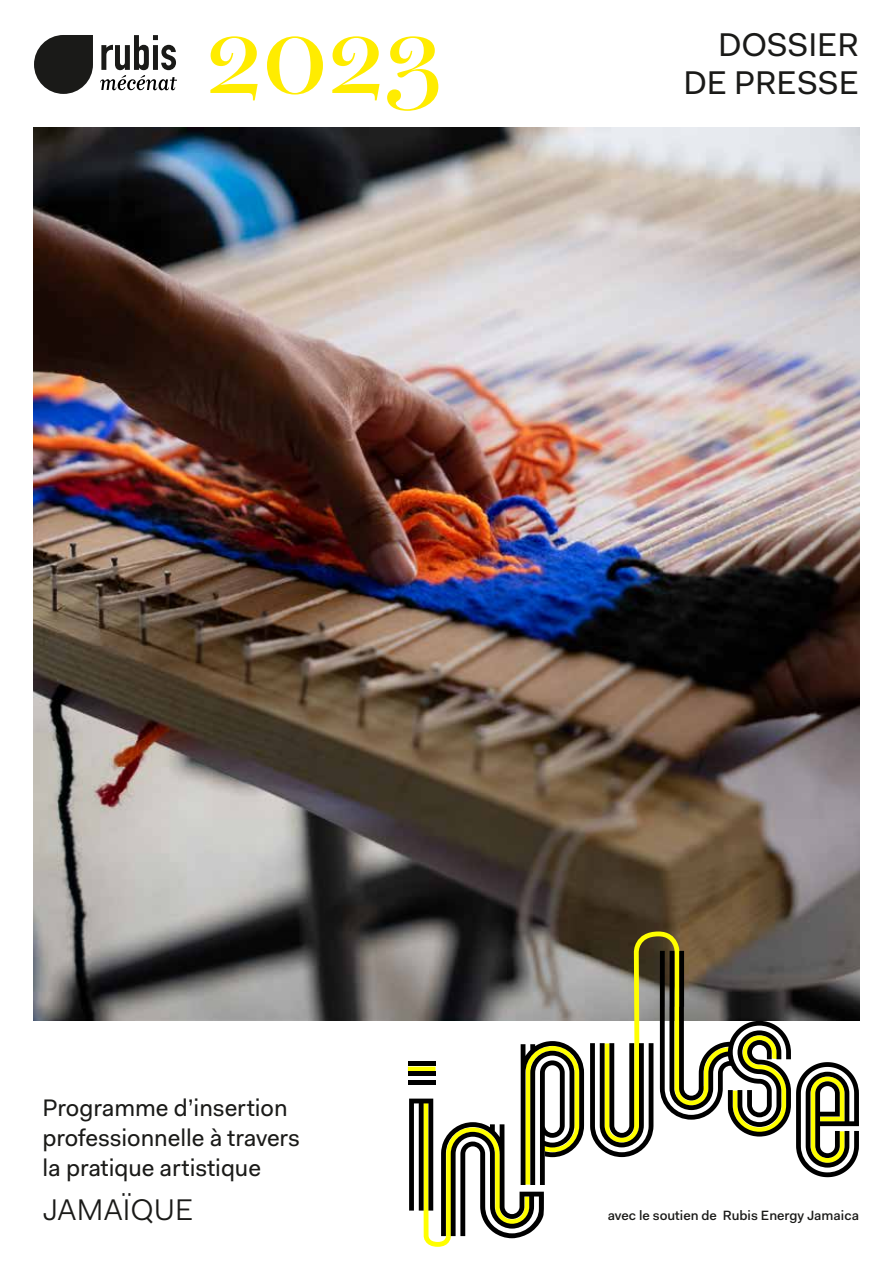
<style>
.page{position:relative;width:893px;height:1263px;background:#fff}
.page>*{position:absolute;margin:0;border:0;box-sizing:border-box;transform-origin:0 0}
.t1{font:105px "Harriet Display";color:#ffec00}
.t2{font:33px/37.5px "Fakt Pro";color:#1a1a18;text-align:right}
.t3{font:30px "Fakt Pro Blond";letter-spacing:.01em;color:#1a1a18}
.t4{font:24px/30px "Fakt Pro";color:#1a1a18}
.t5{font:500 13.5px "Fakt Pro";color:#1a1a18}
</style>
<div class="page">
<img style="left:33px;top:128px;width:826px;height:892px">
<hr style="left:408px;top:1067px;width:27px;height:4px;background:#ff0">
<svg style="left:590px;top:929px;width:269px;height:249px"></svg>
<div style="left:408px;top:1080px;width:27px;height:5px;background:#000"></div>
<div style="left:408px;top:1061px;width:27px;height:5px;background:#000"></div>
<hr style="left:408px;top:1071px;width:27px;height:4px;background:#000">
<svg style="left:409px;top:928px;width:175px;height:319px"></svg>
<svg style="left:34px;top:35px;width:59px;height:59px;background:#3f3f3d"></svg>
<svg style="left:100px;top:35px;width:77px;height:55px"></svg>
<h1 class="t1" style="left:205px;top:-17px;width:238px">2023</h1>
<h2 class="t2" style="left:683px;top:26px;width:177px">DOSSIER<br>DE PRESSE</h2>
<p class="t4" style="left:43px;top:1092px;width:259px">Programme d’insertion professionnelle à travers la pratique artistique</p>
<p class="t3" style="left:43px;top:1190px;width:152px">JAMAÏQUE</p>
<p class="t5" style="left:608px;top:1207px;width:253px">avec le soutien de Rubis Energy Jamaica</p>
</div>
